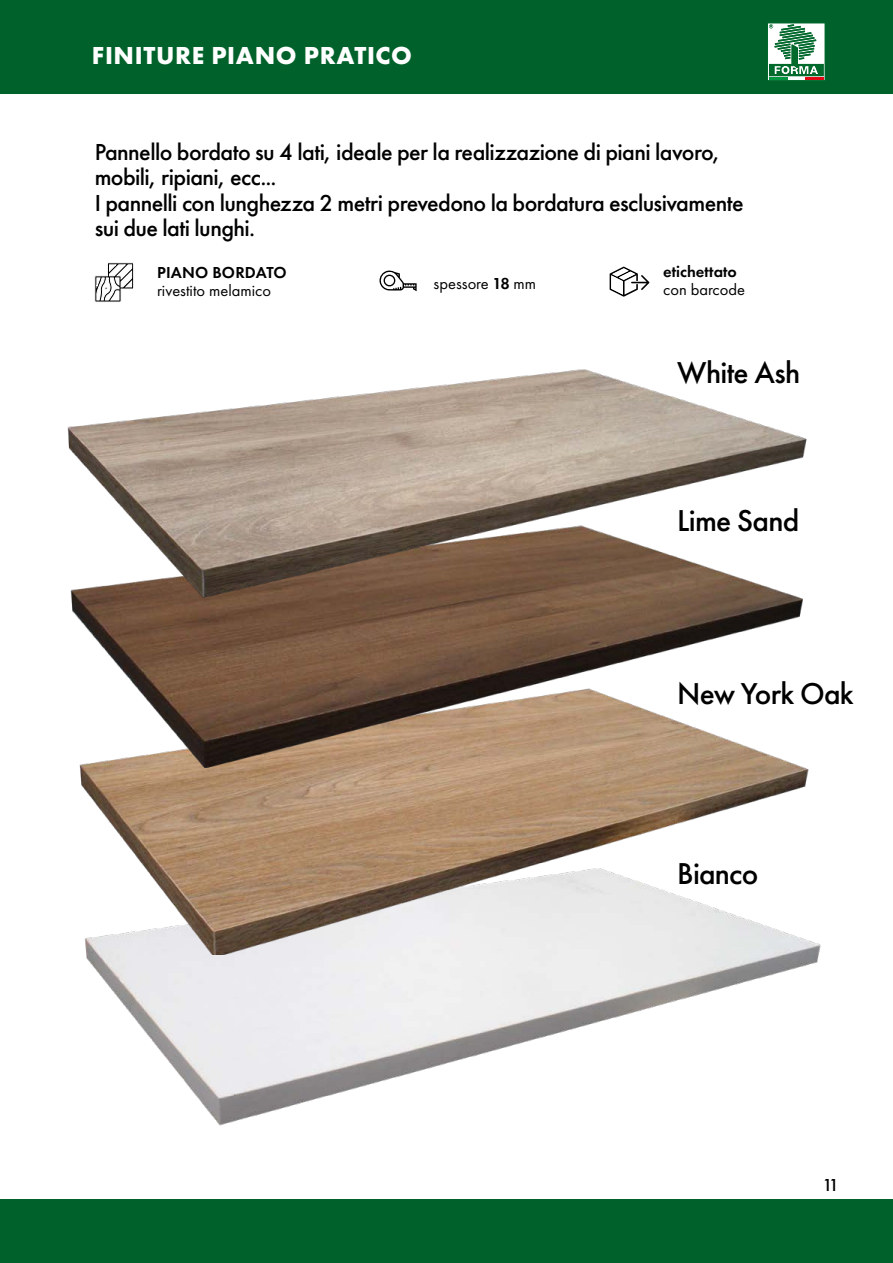
<style>
.page{position:relative;width:893px;height:1263px;background:#fff}
.page>*{position:absolute;margin:0;border:0;box-sizing:border-box;transform-origin:0 0}
.t1{font:500 31.35px "Futura PT";letter-spacing:-.025em;color:#000}
.t2{font:700 25.5px "Futura PT";letter-spacing:.025em;color:#fff}
.t3{font:500 24px "Futura PT";letter-spacing:-.025em;color:#000}
.t4{font:500 18px "Futura PT";color:#000}
.t5{font:16.5px "Futura PT";color:#000}
.t6{font:600 16.5px "Futura PT";color:#000}
.s1{font-weight:600}
</style>
<div class="page">
<img style="left:86px;top:955px;width:733px;height:171px">
<img style="left:79px;top:767px;width:742px;height:188px">
<img style="left:71px;top:604px;width:732px;height:163px">
<div style="left:0;top:1200px;width:893px;height:63px;background:#00622a"></div>
<div style="left:0;top:0;width:893px;height:93px;background:#00622a"></div>
<svg style="left:768px;top:23px;width:57px;height:58px"></svg>
<img style="left:67px;top:369px;width:740px;height:235px">
<svg style="left:610px;top:267px;width:39px;height:30px"></svg>
<svg style="left:379px;top:270px;width:38px;height:21px"></svg>
<svg style="left:95px;top:262px;width:39px;height:40px"></svg>
<p class="t2" style="left:92px;top:39px;width:322px">FINITURE PIANO PRATICO</p>
<p class="t3" style="left:95px;top:137px;width:627px">Pannello bordato su 4 lati, ideale per la realizzazione di piani lavoro,</p>
<p class="t3" style="left:95px;top:163px;width:183px">mobili, ripiani, ecc...</p>
<p class="t3" style="left:95px;top:188px;width:650px">I pannelli con lunghezza 2 metri prevedono la bordatura esclusivamente</p>
<p class="t3" style="left:95px;top:214px;width:162px">sui due lati lunghi.</p>
<p class="t6" style="left:157px;top:263px;width:131px">PIANO BORDATO</p>
<p class="t5" style="left:157px;top:281px;width:115px">rivestito melamico</p>
<p class="t5" style="left:434px;top:274px;width:104px">spessore <span class="s1">18</span> mm</p>
<p class="t6" style="left:663px;top:261px;width:75px">etichettato</p>
<p class="t5" style="left:663px;top:279px;width:83px">con barcode</p>
<p class="t1" style="left:677px;top:354px;width:125px">White Ash</p>
<p class="t1" style="left:677px;top:502px;width:124px">Lime Sand</p>
<p class="t1" style="left:677px;top:675px;width:178px">New York Oak</p>
<p class="t1" style="left:677px;top:855px;width:82px">Bianco</p>
<p class="t4" style="left:822px;top:1174px;width:18px">11</p>
</div>
